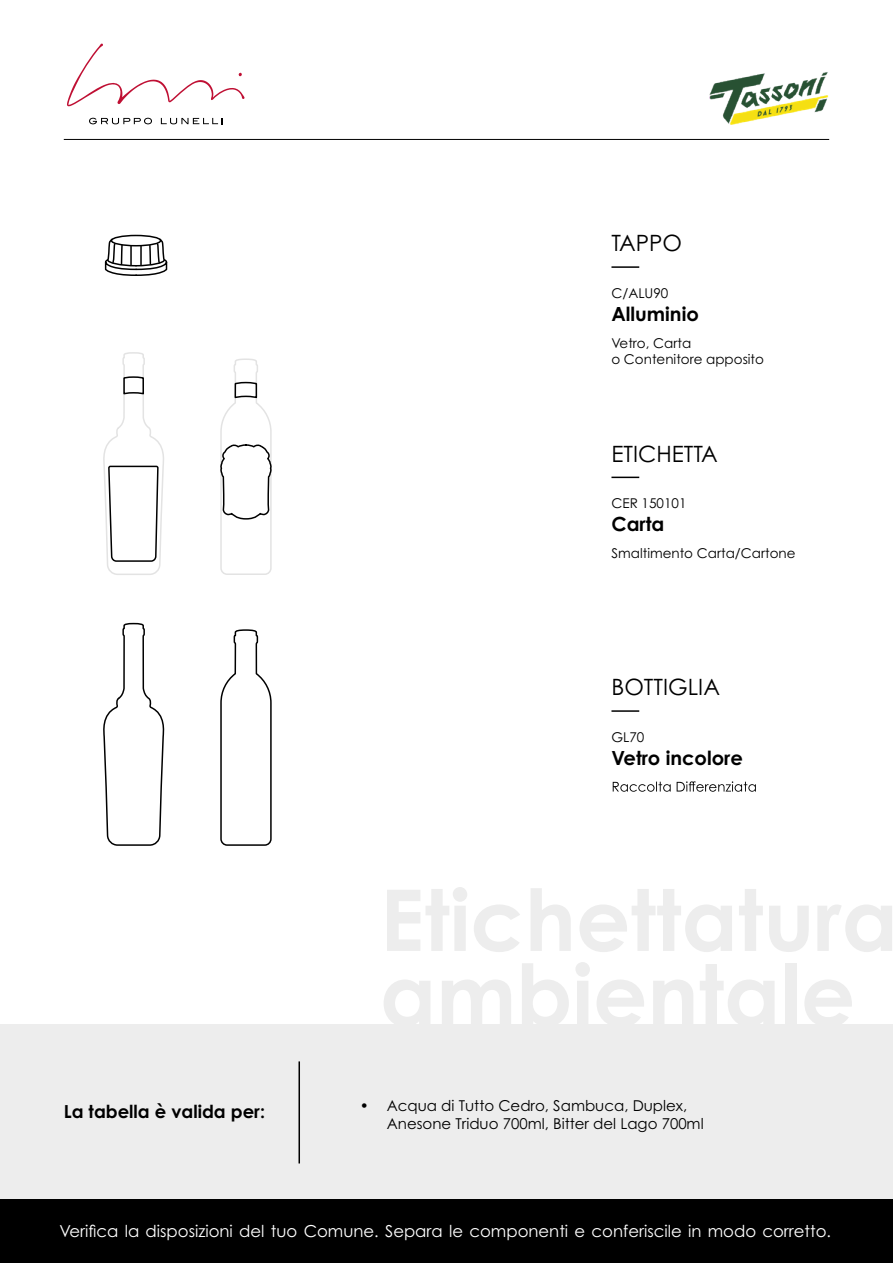
<style>
.page{position:relative;width:893px;height:1263px;background:#fff}
.page>*{position:absolute;margin:0;border:0;box-sizing:border-box;transform-origin:0 0}
.t1{font:22.5px "Century Gothic Pro";color:#000}
.t2{font:700 19.5px "Century Gothic Pro";color:#000}
.t3{font:700 18px "Century Gothic Pro";color:#000}
.t4{font:16.5px "Century Gothic Pro";color:#fff}
.t5{font:15px/18px "Century Gothic Pro";color:#000}
.t6{font:13.5px/16.2px "Century Gothic Pro";color:#000}
</style>
<div class="page">
<div style="left:0;top:1025px;width:893px;height:238px;background:#ededed"></div>
<hr style="left:64px;top:139px;width:765px;height:1px;background:#000">
<div style="left:0;top:1199px;width:893px;height:64px;background:#000"></div>
<svg style="left:67px;top:43px;width:178px;height:63px"></svg>
<svg style="left:89px;top:118px;width:63px;height:6px"></svg>
<svg style="left:161px;top:118px;width:61px;height:6px"></svg>
<img style="left:690px;top:72px;width:140px;height:68px">
<hr style="left:298px;top:1061px;width:2px;height:102px;background:#000">
<svg style="left:613px;top:781px;width:143px;height:11px"></svg>
<svg style="left:611px;top:477px;width:28px;height:1px"></svg>
<hr style="left:611px;top:710px;width:28px;height:2px;background:#000">
<hr style="left:611px;top:266px;width:28px;height:2px;background:#000">
<svg style="left:104px;top:234px;width:64px;height:42px"></svg>
<svg style="left:103px;top:622px;width:62px;height:224px"></svg>
<svg style="left:220px;top:629px;width:52px;height:217px"></svg>
<svg style="left:103px;top:352px;width:61px;height:223px"></svg>
<svg style="left:220px;top:358px;width:52px;height:217px"></svg>
<h1 class="t1" style="left:611px;top:229px;width:72px">TAPPO</h1>
<p class="t6" style="left:611px;top:285px;width:58px">C/ALU90</p>
<p class="t2" style="left:611px;top:302px;width:89px">Alluminio</p>
<p class="t6" style="left:611px;top:334px;width:154px">Vetro, Carta<br>o Contenitore apposito</p>
<h1 class="t1" style="left:611px;top:440px;width:108px">ETICHETTA</h1>
<p class="t6" style="left:611px;top:495px;width:77px">CER 150101</p>
<p class="t2" style="left:611px;top:512px;width:55px">Carta</p>
<p class="t6" style="left:611px;top:545px;width:186px">Smaltimento Carta/Cartone</p>
<h1 class="t1" style="left:611px;top:673px;width:110px">BOTTIGLIA</h1>
<p class="t6" style="left:611px;top:729px;width:34px">GL70</p>
<p class="t2" style="left:611px;top:746px;width:133px">Vetro incolore</p>
<p class="t3" style="left:64px;top:1100px;width:203px">La tabella è valida per:</p>
<p class="t5" style="left:387px;top:1096px;width:318px;text-indent:-27px">• Acqua di Tutto Cedro, Sambuca, Duplex,<br>Anesone Triduo 700ml, Bitter del Lago 700ml</p>
<p class="t4" style="left:60px;top:1221px;width:773px">Verifica la disposizioni del tuo Comune. Separa le componenti e conferiscile in modo corretto.</p>
</div>
